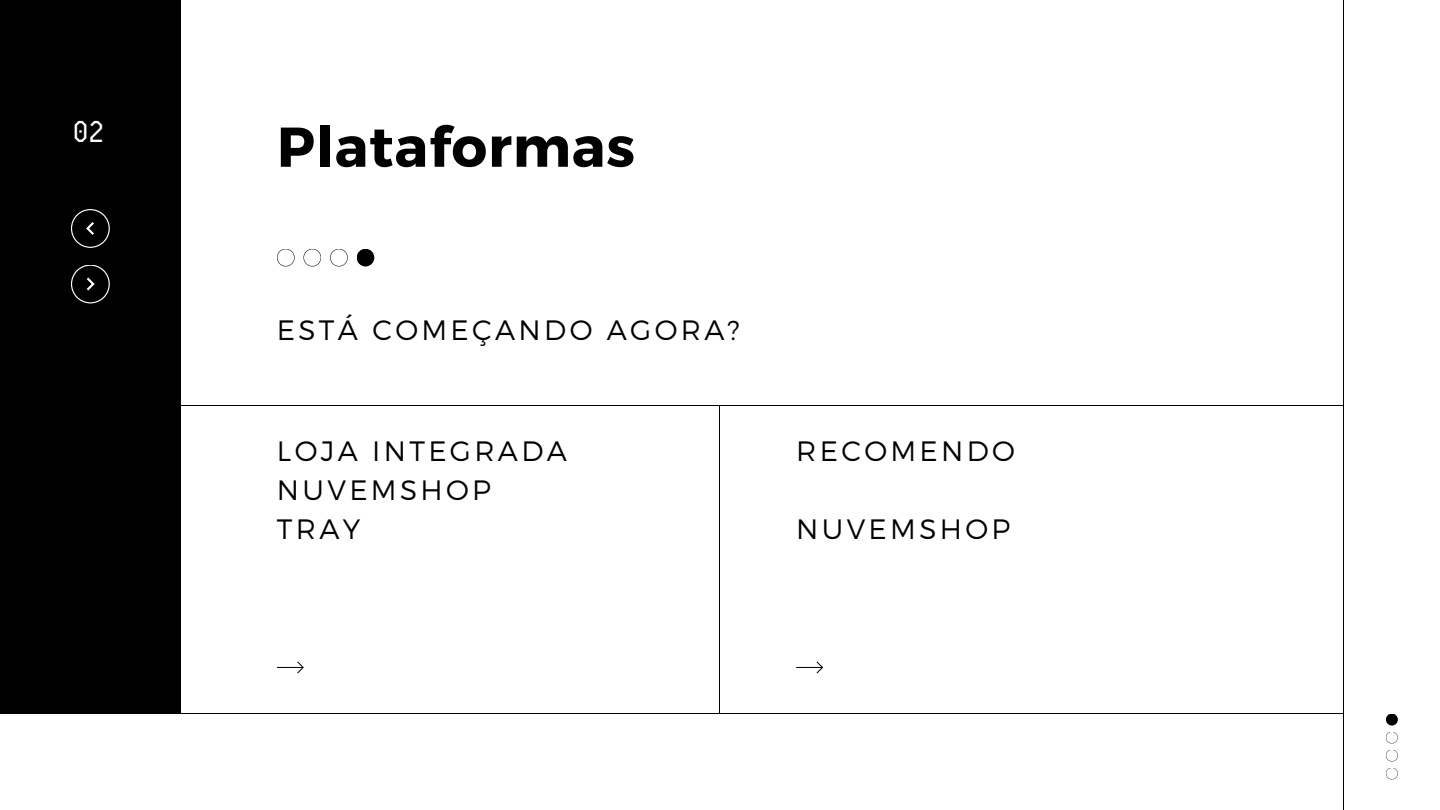
<style>
.page{position:relative;width:1440px;height:810px;background:#fff}
.page>*{position:absolute;margin:0;border:0;box-sizing:border-box;transform-origin:0 0}
.t1{font:700 56px "Montserrat";letter-spacing:.015em;color:#000}
.t2{font:50px "Computer says no";color:#fff}
.t3{font:300 28px "Montserrat";letter-spacing:.12em;color:#000}
</style>
<div class="page">
<div style="left:0;top:0;width:180px;height:714px;background:#000"></div>
<svg style="left:71px;top:265px;width:39px;height:38px"></svg>
<svg style="left:71px;top:209px;width:39px;height:39px"></svg>
<svg style="left:303px;top:249px;width:18px;height:17px"></svg>
<svg style="left:277px;top:249px;width:18px;height:17px"></svg>
<svg style="left:330px;top:249px;width:18px;height:17px"></svg>
<div style="left:357px;top:249px;width:17px;height:17px;background:#000;border-radius:50%"></div>
<hr style="left:1343px;top:0;width:1px;height:810px;background:#000">
<hr style="left:0;top:405px;width:1343px;height:1px;background:#000">
<hr style="left:0;top:713px;width:1343px;height:1px;background:#000">
<svg style="left:1386px;top:750px;width:12px;height:12px"></svg>
<svg style="left:1386px;top:768px;width:12px;height:12px"></svg>
<svg style="left:1386px;top:732px;width:12px;height:12px"></svg>
<div style="left:1386px;top:714px;width:12px;height:12px;background:#000;border-radius:50%"></div>
<hr style="left:719px;top:406px;width:1px;height:307px;background:#000">
<svg style="left:277px;top:661px;width:27px;height:12px"></svg>
<svg style="left:796px;top:661px;width:27px;height:12px"></svg>
<p class="t2" style="left:75px;top:96px;width:33px">02</p>
<p class="t1" style="left:277px;top:110px;width:360px">Plataformas</p>
<p class="t3" style="left:277px;top:312px;width:464px">ESTÁ COMEÇANDO AGORA?</p>
<h1 class="t3" style="left:277px;top:433px;width:292px">LOJA INTEGRADA</h1>
<p class="t3" style="left:277px;top:472px;width:216px">NUVEMSHOP</p>
<p class="t3" style="left:277px;top:511px;width:85px">TRAY</p>
<p class="t3" style="left:796px;top:433px;width:220px">RECOMENDO</p>
<p class="t3" style="left:796px;top:511px;width:216px">NUVEMSHOP</p>
</div>
